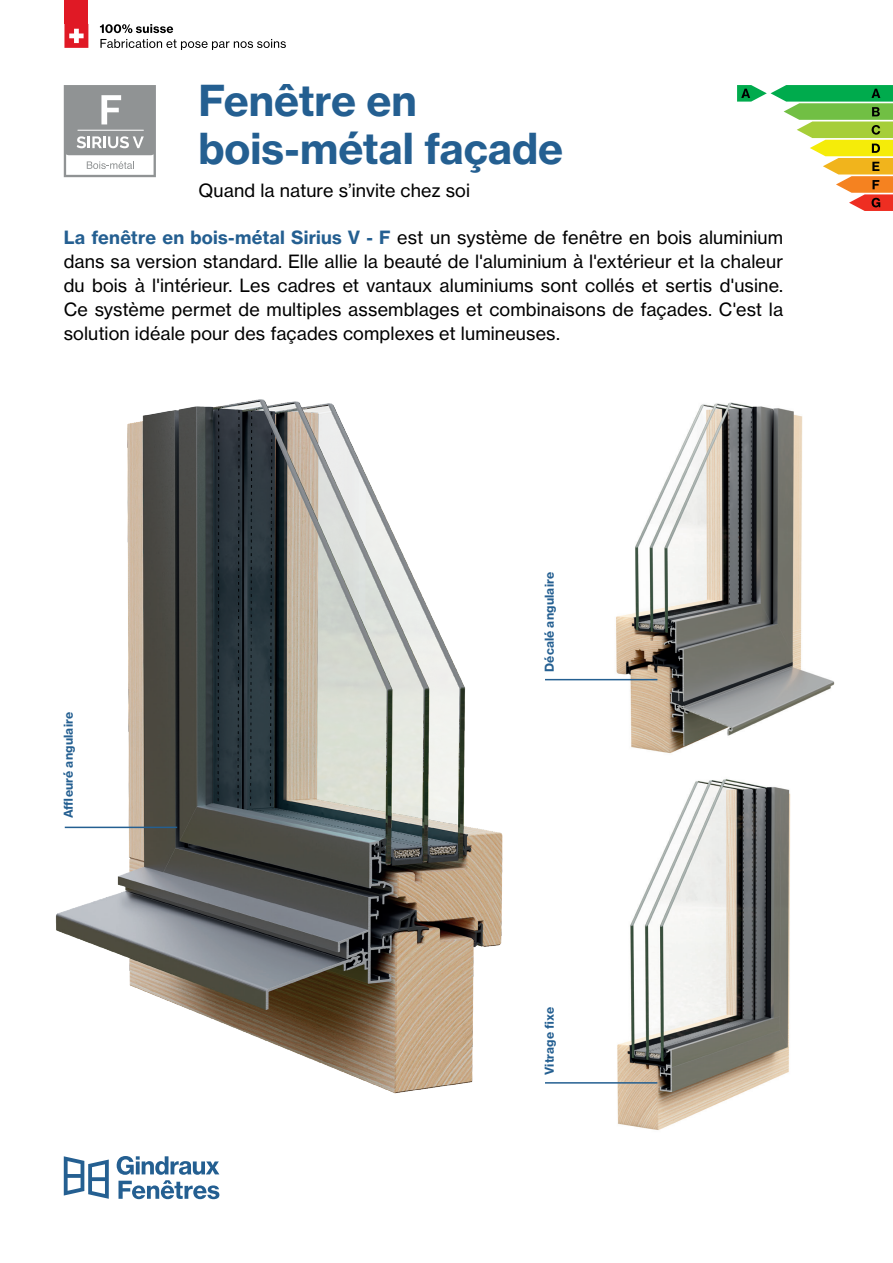
<style>
.page{position:relative;width:893px;height:1263px;background:#fff}
.page>*{position:absolute;margin:0;border:0;box-sizing:border-box;transform-origin:0 0}
.t1{font:42px/48px "N Haas Grotesk TX Pro 75 Bd";color:#245f91}
.t2{font:18px/24px "N Haas Grotesk TX Pro 55 Rg";letter-spacing:.005em;color:#000;text-align:justify}
.t3{font:12px "N Haas Grotesk TX Pro 75 Bd";letter-spacing:.02em;color:#245f91}
.s1{font-family:"N Haas Grotesk TX Pro 75 Bd";color:#245f91}
</style>
<div class="page">
<svg style="left:64px;top:1156px;width:155px;height:43px"></svg>
<svg style="left:64px;top:24px;width:24px;height:24px"></svg>
<div style="left:64px;top:0;width:24px;height:24px;background:#e01925"></div>
<svg style="left:100px;top:39px;width:186px;height:11px"></svg>
<svg style="left:100px;top:24px;width:73px;height:9px"></svg>
<img style="left:55px;top:399px;width:448px;height:695px">
<hr style="left:65px;top:827px;width:112px;height:1px;background:#245f91">
<img style="left:597px;top:402px;width:238px;height:351px">
<img style="left:585px;top:779px;width:206px;height:351px">
<hr style="left:545px;top:1082px;width:112px;height:1px;background:#245f91">
<hr style="left:545px;top:679px;width:112px;height:1px;background:#245f91">
<svg style="left:64px;top:85px;width:92px;height:92px"></svg>
<hr style="left:77px;top:130px;width:67px;height:1px;background:#fff">
<svg style="left:737px;top:85px;width:156px;height:126px"></svg>
<h1 class="t1" style="left:198px;top:77px;width:366px">Fenêtre en bois-métal façade</h1>
<p class="t2" style="left:198px;top:178px;width:273px">Quand la nature s’invite chez soi</p>
<p class="t2" style="left:64px;top:226px;width:721px"><span class="s1">La fenêtre en bois-métal Sirius V - F</span> est un système de fenêtre en bois aluminium dans sa version standard. Elle allie la beauté de l'aluminium à l'extérieur et la chaleur du bois à l'intérieur. Les cadres et vantaux aluminiums sont collés et sertis d'usine.<br>Ce système permet de multiples assemblages et combinaisons de façades. C'est la solution idéale pour des façades complexes et lumineuses.</p>
<p class="t3" style="left:61px;top:818px;width:108px;rotate:-90deg">Affleuré angulaire</p>
<p class="t3" style="left:542px;top:672px;width:102px;rotate:-90deg">Décalé angulaire</p>
<p class="t3" style="left:542px;top:1075px;width:70px;rotate:-90deg">Vitrage fixe</p>
</div>
